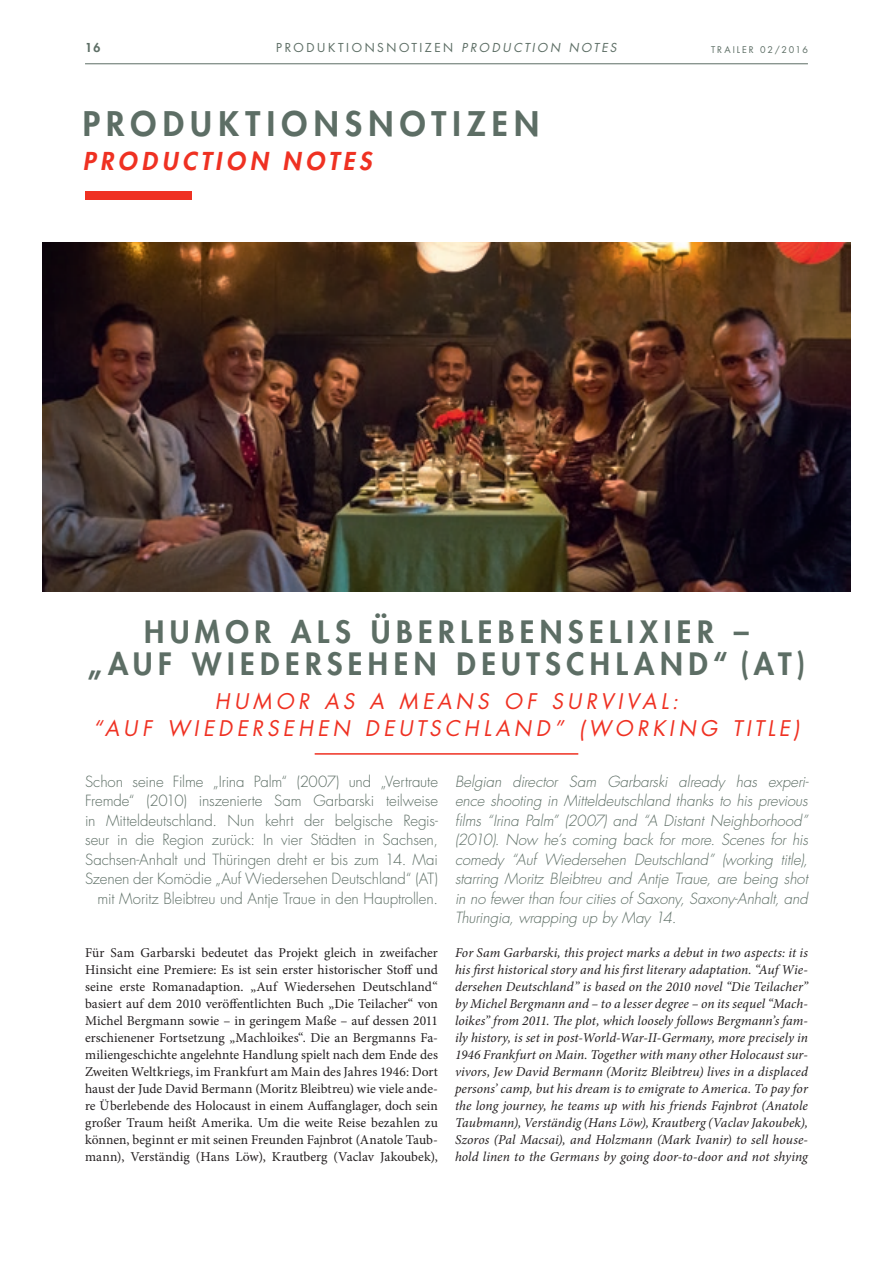
<style>
.page{position:relative;width:893px;height:1263px;background:#fff}
.page>*{position:absolute;margin:0;border:0;box-sizing:border-box;transform-origin:0 0}
.t1{font:800 33px "Futura Std";letter-spacing:.19em;color:#5d6e65}
.t2{font:800 30px/31.5px "Futura Std";letter-spacing:.18em;color:#5d6e65;text-align:center}
.t3{font:italic 800 24px "Futura Std";letter-spacing:.185em;color:#ef3122}
.t4{font:italic 21px/27px "Futura Std";letter-spacing:.195em;color:#ef3122;text-align:center}
.t5{font:italic 300 15px/19.5px "Futura Std";letter-spacing:-.01em;color:#5d6e65;text-align:justify}
.t6{font:300 15px/19.5px "Futura Std";letter-spacing:-.005em;color:#5d6e65;text-align:right}
.t7{font:italic 13.5px/17px "Minion Pro";letter-spacing:.005em;color:#231f20;text-align:justify}
.t8{font:13.5px/17px "Minion Pro";color:#231f20;text-align:justify}
.t9{font:12px "Futura Std";letter-spacing:.21em;color:#5d6e65}
.t10{font:800 12px "Futura Std";color:#5d6e65}
.t11{font:9px "Futura Std";letter-spacing:.215em;color:#5d6e65}
.s1{font-style:italic}
</style>
<div class="page">
<img style="left:43px;top:242px;width:807px;height:349px">
<hr style="left:315px;top:753px;width:263px;height:2px;background:#ef3122">
<div style="left:85px;top:191px;width:106px;height:9px;background:#ef3122"></div>
<hr style="left:85px;top:63px;width:723px;height:1px;background:#5d6e65">
<p class="t10" style="left:85px;top:40px;width:17px">16</p>
<p class="t9" style="left:276px;top:40px;width:342px">PRODUKTIONSNOTIZEN <span class="s1">PRODUCTION NOTES</span></p>
<p class="t11" style="left:711px;top:43px;width:98px">TRAILER 02/2016</p>
<h1 class="t1" style="left:83px;top:103px;width:458px">PRODUKTIONSNOTIZEN</h1>
<h3 class="t3" style="left:83px;top:146px;width:290px">PRODUCTION NOTES</h3>
<h2 class="t2" style="left:88px;top:616px;width:719px">HUMOR ALS ÜBERLEBENSELIXIER –<br>„AUF WIEDERSEHEN DEUTSCHLAND“ (AT)</h2>
<h3 class="t4" style="left:93px;top:688px;width:708px">HUMOR AS A MEANS OF SURVIVAL:<br>“AUF WIEDERSEHEN DEUTSCHLAND” (WORKING TITLE)</h3>
<p class="t6" style="left:85px;top:772px;width:354px">Schon seine Filme „Irina Palm“ (2007) und „Vertraute Fremde“ (2010) inszenierte Sam Garbarski teilweise in Mitteldeutschland. Nun kehrt der belgische Regis&shy;seur in die Region zurück: In vier Städten in Sachsen, Sachsen-Anhalt und Thüringen dreht er bis zum 14. Mai Szenen der Komödie „Auf Wiedersehen Deutschland“ (AT) mit Moritz Bleibtreu und Antje Traue in den Hauptrollen.</p>
<p class="t8" style="left:85px;top:944px;width:354px">Für Sam Garbarski bedeutet das Projekt gleich in zweifacher Hinsicht eine Premiere: Es ist sein erster historischer Stoff und seine erste Romanadaption. „Auf Wiedersehen Deutschland“ basiert auf dem 2010 veröffentlichten Buch „Die Teilacher“ von Michel Bergmann sowie – in geringem Maße – auf dessen 2011 erschienener Fortsetzung „Machloikes“. Die an Bergmanns Fa&shy;miliengeschichte angelehnte Handlung spielt nach dem Ende des Zweiten Weltkriegs, im Frankfurt am Main des Jahres 1946: Dort haust der Jude David Bermann (Moritz Bleibtreu) wie viele ande&shy;re Überlebende des Holocaust in einem Auffanglager, doch sein großer Traum heißt Amerika. Um die weite Reise bezahlen zu können, beginnt er mit seinen Freunden Fajnbrot (Anatole Taub&shy;mann), Verständig (Hans Löw), Krautberg (Vaclav Jakoubek),</p>
<p class="t5" style="left:455px;top:772px;width:355px">Belgian director Sam Garbarski already has experi&shy;ence shooting in Mitteldeutschland thanks to his previous films “Irina Palm” (2007) and “A Distant Neighborhood” (2010). Now he’s coming back for more. Scenes for his comedy “Auf Wiedersehen Deutschland” (working title), starring Moritz Bleibtreu and Antje Traue, are being shot in no fewer than four cities of Saxony, Saxony-Anhalt, and Thuringia, wrapping up by May 14.</p>
<p class="t7" style="left:455px;top:944px;width:354px">For Sam Garbarski, this project marks a debut in two aspects: it is his first historical story and his first literary adaptation. “Auf Wie&shy;dersehen Deutschland” is based on the 2010 novel “Die Teilacher” by Michel Bergmann and – to a lesser degree – on its sequel “Mach&shy;loikes” from 2011. The plot, which loosely follows Bergmann’s fam&shy;ily history, is set in post-World-War-II-Germany, more precisely in 1946 Frankfurt on Main. Together with many other Holocaust sur&shy;vivors, Jew David Bermann (Moritz Bleibtreu) lives in a displaced persons’ camp, but his dream is to emigrate to America. To pay for the long journey, he teams up with his friends Fajnbrot (Anatole Taubmann), Verständig (Hans Löw), Krautberg (Vaclav Jakoubek), Szoros (Pal Macsai), and Holzmann (Mark Ivanir) to sell house&shy;hold linen to the Germans by going door-to-door and not shying</p>
</div>
